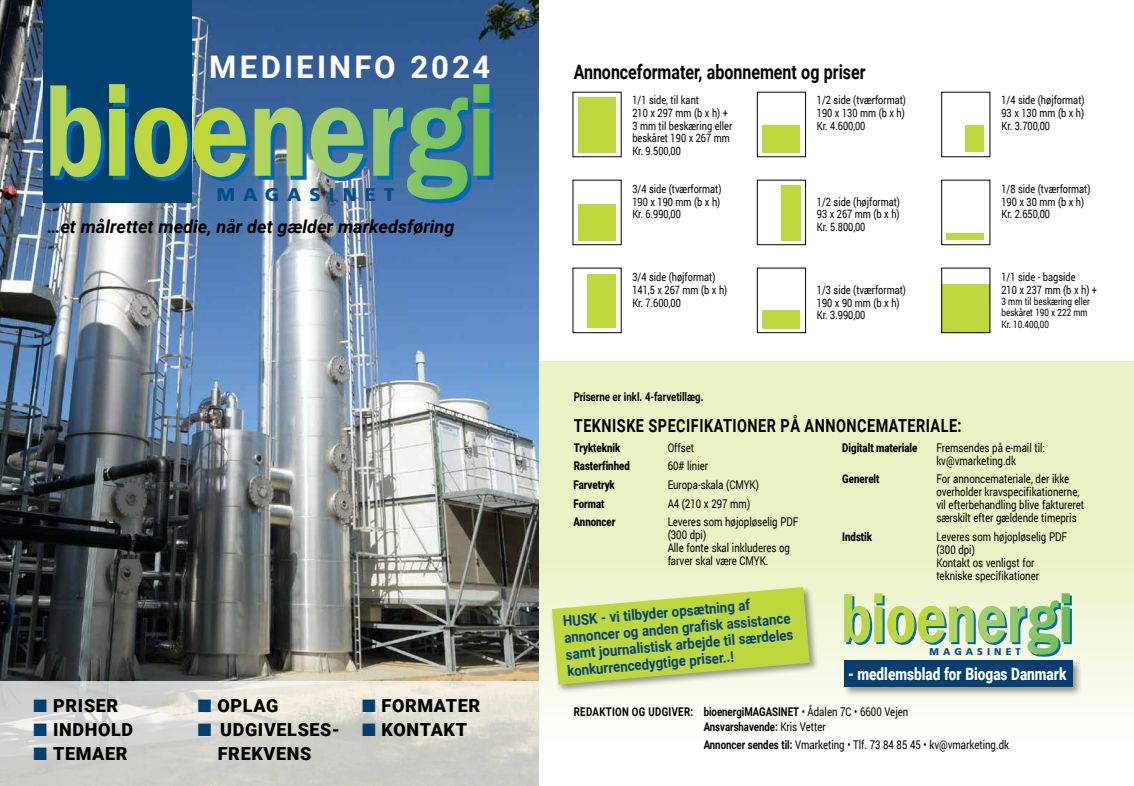
<style>
.page{position:relative;width:1134px;height:786px;background:#fff}
.page>*{position:absolute;margin:0;border:0;box-sizing:border-box;transform-origin:0 0}
.t1{font:700 31.2px "Roboto";letter-spacing:.1em;color:#fff}
.t2{font:700 20px "Roboto";color:#000;scale:.8 1}
.t3{font:900 18.4px "Frutiger";letter-spacing:.43em;color:#004e8a}
.t4{font:900 18px/24px "Roboto";letter-spacing:.035em;color:#000;text-align:center}
.t5{font:italic 700 18px "Roboto";color:#000}
.t6{font:700 18px "Roboto";letter-spacing:.035em;color:#000;scale:.8 1}
.t7{font:900 17px "Roboto";color:#fff;scale:.8 1}
.t8{font:700 14.7px/16.6px "Roboto";color:#004071;scale:.9 1}
.t9{font:12px/13px "Roboto";color:#000;scale:.8 1}
.t10{font:700 12px/15px "Roboto";color:#000;scale:.8 1}
.t11{font:900 12px "Roboto";color:#000;scale:.8 1}
.t12{font:11.5px/12.6px "Roboto";color:#000;scale:.8 1}
.t13{font:10.2px/11.2px "Roboto";color:#000;scale:.8 1}
.t14{font:900 9.8px "Frutiger";letter-spacing:.43em;color:#004e8a}
.s1{color:#004071}
.s2{font-weight:400}
.s3{font-weight:700}
</style>
<div class="page">
<svg style="left:539px;top:361px;width:595px;height:351px;background:#ecf3ca"></svg>
<img style="left:0;top:0;width:539px;height:680px">
<svg style="left:844px;top:593px;width:228px;height:63px;background:#bcd9a3"></svg>
<svg style="left:0;top:680px;width:539px;height:105px;background:#d6d5ce"></svg>
<div style="left:550px;top:585px;width:269px;height:109px;background:#000;opacity:.41"></div>
<svg style="left:552px;top:587px;width:258px;height:97px;background:#c6da5e"></svg>
<div style="left:842px;top:658px;width:240px;height:38px;background:#000;opacity:.41"></div>
<div style="left:844px;top:660px;width:228px;height:26px;background:#004071"></div>
<div style="left:43px;top:0;width:148px;height:202px;background:#004071"></div>
<svg style="left:50px;top:84px;width:443px;height:119px"></svg>
<div style="left:578px;top:97px;width:38px;height:55px;background:#bed73d"></div>
<div style="left:578px;top:204px;width:38px;height:36px;background:#bed73d"></div>
<div style="left:587px;top:274px;width:29px;height:54px;background:#bed73d"></div>
<div style="left:757px;top:92px;width:49px;height:65px;background:#fff;border:1px solid #000"></div>
<div style="left:762px;top:125px;width:38px;height:27px;background:#bed73d"></div>
<div style="left:757px;top:180px;width:49px;height:65px;background:#fff;border:1px solid #000"></div>
<div style="left:781px;top:185px;width:19px;height:55px;background:#bed73d"></div>
<div style="left:757px;top:268px;width:49px;height:65px;background:#fff;border:1px solid #000"></div>
<div style="left:762px;top:310px;width:38px;height:18px;background:#bed73d"></div>
<div style="left:941px;top:92px;width:49px;height:65px;background:#fff;border:1px solid #000"></div>
<div style="left:965px;top:126px;width:19px;height:26px;background:#bed73d"></div>
<div style="left:941px;top:180px;width:49px;height:65px;background:#fff;border:1px solid #000"></div>
<div style="left:946px;top:233px;width:38px;height:7px;background:#bed73d"></div>
<div style="left:943px;top:284px;width:45px;height:47px;background:#bed73d"></div>
<div style="left:941px;top:268px;width:49px;height:65px;border:1px solid #000"></div>
<h1 class="t1" style="left:209px;top:45px;width:283px">MEDIEINFO 2024</h1>
<h2 class="t2" style="left:574px;top:58px;width:366px">Annonceformater, abonnement og priser</h2>
<p class="t12" style="left:632px;top:94px;width:126px">1/1 side, til kant<br>210 x 297 mm (b x h) +<br>3 mm til beskæring eller beskåret 190 x 267 mm<br>Kr. 9.500,00</p>
<p class="t12" style="left:632px;top:182px;width:113px;text-align:justify">3/4 side (tværformat)<br>190 x 190 mm (b x h)<br>Kr. 6.990,00</p>
<p class="t12" style="left:817px;top:94px;width:113px;text-align:justify">1/2 side (tværformat)<br>190 x 130 mm (b x h)<br>Kr. 4.600,00</p>
<h3 class="t3" style="left:217px;top:183px;width:179px">MAGASINET</h3>
<p class="t12" style="left:817px;top:195px;width:105px;text-align:justify">1/2 side (højformat)<br>93 x 267 mm (b x h)<br>Kr. 5.800,00</p>
<h3 class="t5" style="left:47px;top:213px;width:409px">…et målrettet medie, når det gælder markedsføring</h3>
<p class="t12" style="left:632px;top:270px;width:120px">3/4 side (højformat)<br>141,5 x 267 mm (b x h)<br>Kr. 7.600,00</p>
<p class="t10" style="left:574px;top:389px;width:164px">Priserne er inkl. 4-farvetillæg.</p>
<p class="t12" style="left:817px;top:283px;width:113px">1/3 side (tværformat)<br>190 x 90 mm (b x h)<br>Kr. 3.990,00</p>
<p class="t12" style="left:1001px;top:94px;width:105px;text-align:justify">1/4 side (højformat)<br>93 x 130 mm (b x h)<br>Kr. 3.700,00</p>
<p class="t12" style="left:1001px;top:182px;width:113px">1/8 side (tværformat)<br>190 x 30 mm (b x h)<br>Kr. 2.650,00</p>
<p class="t12" style="left:1001px;top:270px;width:121px">1/1 side - bagside<br>210 x 237 mm (b x h) +</p>
<p class="t13" style="left:1001px;top:295px;width:112px">3 mm til beskæring eller beskåret 190 x 222 mm<br>Kr. 10.400,00</p>
<h3 class="t6" style="left:574px;top:412px;width:486px">TEKNISKE SPECIFIKATIONER PÅ ANNONCEMATERIALE:</h3>
<p class="t11" style="left:574px;top:438px;width:60px">Trykteknik</p>
<p class="t9" style="left:668px;top:440px;width:35px">Offset</p>
<p class="t11" style="left:574px;top:457px;width:72px">Rasterfinhed</p>
<p class="t9" style="left:668px;top:459px;width:52px">60# linier</p>
<p class="t11" style="left:574px;top:476px;width:53px">Farvetryk</p>
<p class="t9" style="left:668px;top:477px;width:116px">Europa-skala (CMYK)</p>
<p class="t11" style="left:574px;top:494px;width:40px">Format</p>
<p class="t9" style="left:668px;top:496px;width:105px">A4 (210 x 297 mm)</p>
<p class="t11" style="left:574px;top:513px;width:54px">Annoncer</p>
<p class="t9" style="left:668px;top:515px;width:165px">Leveres som højopløselig PDF (300 dpi)<br>Alle fonte skal inkluderes og farver skal være CMYK.</p>
<p class="t11" style="left:842px;top:438px;width:95px">Digitalt materiale</p>
<p class="t9" style="left:936px;top:440px;width:137px">Fremsendes på e-mail til: kv@vmarketing.dk</p>
<p class="t11" style="left:842px;top:470px;width:48px">Generelt</p>
<p class="t9" style="left:936px;top:472px;width:186px">For annoncemateriale, der ikke overholder kravspecifikationerne, vil efterbehandling blive faktureret særskilt efter gældende timepris</p>
<p class="t11" style="left:842px;top:528px;width:39px">Indstik</p>
<p class="t9" style="left:936px;top:529px;width:165px">Leveres som højopløselig PDF (300 dpi)<br>Kontakt os venligst for tekniske specifikationer</p>
<h3 class="t4" style="left:34px;top:692px;width:86px"><span class="s1">■</span> PRISER</h3>
<h3 class="t4" style="left:34px;top:716px;width:101px"><span class="s1">■</span> INDHOLD</h3>
<h3 class="t4" style="left:34px;top:740px;width:96px"><span class="s1">■</span> TEMAER</h3>
<h3 class="t4" style="left:198px;top:692px;width:82px"><span class="s1">■</span> OPLAG</h3>
<h3 class="t4" style="left:198px;top:716px;width:144px"><span class="s1">■</span> UDGIVELSES-<br>FREKVENS</h3>
<h3 class="t4" style="left:362px;top:692px;width:120px"><span class="s1">■</span> FORMATER</h3>
<h3 class="t4" style="left:362px;top:716px;width:107px"><span class="s1">■</span> KONTAKT</h3>
<p class="t8" style="left:562px;top:612px;width:255px;rotate:-5deg">HUSK - vi tilbyder opsætning af annoncer og anden grafisk assistance samt journalistisk arbejde til særdeles konkurrencedygtige priser..!</p>
<p class="t14" style="left:930px;top:645px;width:93px">MAGASINET</p>
<h3 class="t7" style="left:848px;top:661px;width:275px">- medlemsblad for Biogas Danmark</h3>
<p class="t10" style="left:704px;top:703px;width:257px;text-indent:-130px">REDAKTION OG UDGIVER: bioenergiMAGASINET <span class="s2">• Ådalen 7C • 6600 Vejen<br></span>Ansvarshavende: <span class="s2">Kris Vetter</span></p>
<p class="t9" style="left:704px;top:737px;width:383px"><span class="s3">Annoncer sendes til:</span> Vmarketing • Tlf. 73 84 85 45 • kv@vmarketing.dk</p>
</div>
